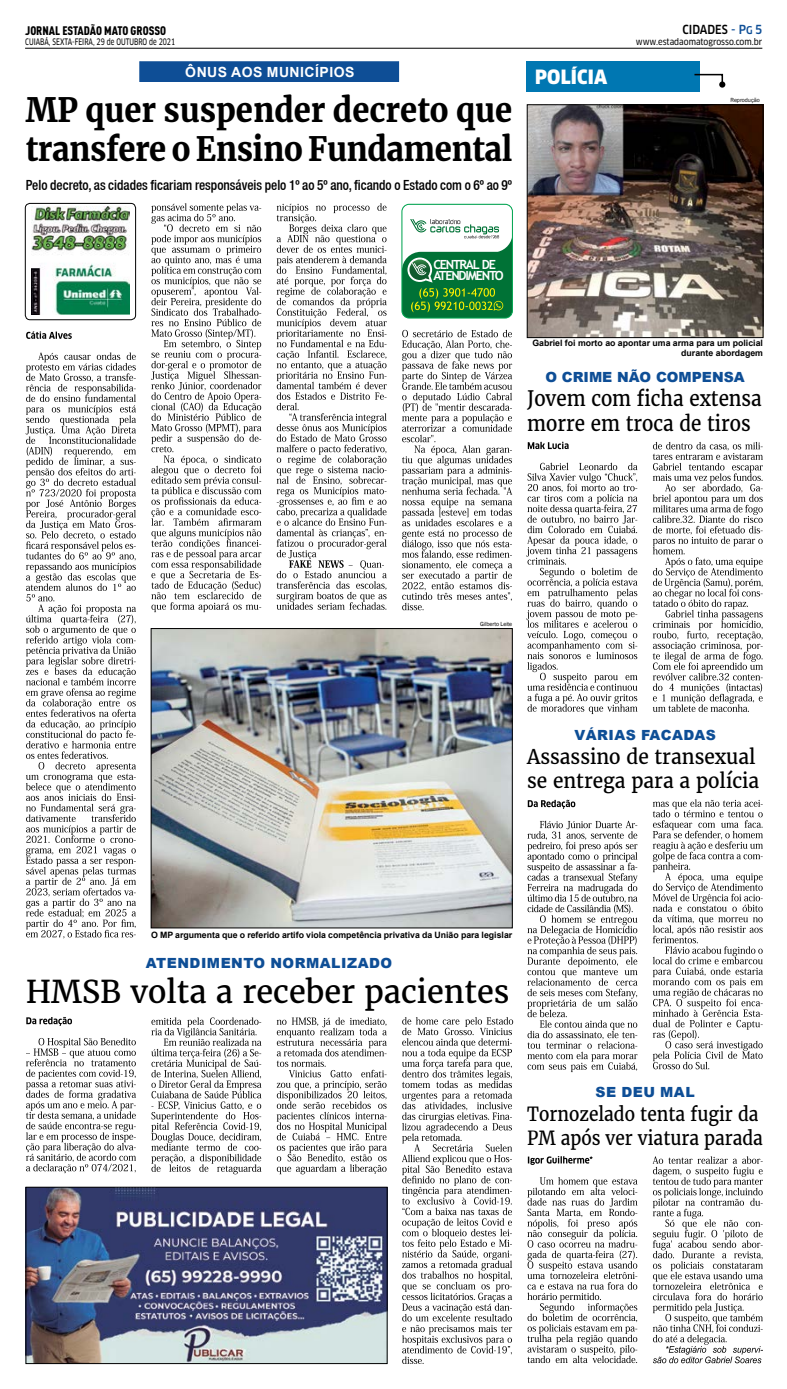
<style>
.page{position:relative;width:787px;height:1389px;background:#fff}
.page>*{position:absolute;margin:0;border:0;box-sizing:border-box;transform-origin:0 0}
.t1{font:700 33.25px/38.5px "Merriweather";letter-spacing:-.015em;color:#000;scale:.93 1}
.t2{font:31.06px "Merriweather";color:#000}
.t3{font:21px/24.5px "Merriweather";color:#000;scale:.9 1}
.t4{font:20.12px/23.6px "Merriweather";color:#000;scale:.95 1}
.t5{font:19.25px/23.6px "Merriweather";color:#000;scale:.9 1}
.t6{font:900 condensed 19.25px "Clan OT";letter-spacing:.01em;color:#fff}
.t7{font:500 condensed 14px "Helvetica Neue";color:#000;scale:.95 1}
.t8{font:900 14px "Arial";letter-spacing:.035em;color:#0e4e96}
.t9{font:700 14px "Arial";letter-spacing:.035em;color:#fff}
.t10{font:900 14px "Arial";color:#0e4e96}
.t11{font:700 12.69px/11px "Trebuchet MS";letter-spacing:-.1em;color:#fff}
.t12{font:12.25px "DIN Cond Black Alternate";color:#000}
.t13{font:500 condensed 12.25px "Clan OT";color:#000;scale:.95 1}
.t14{font:700 8.75px/9.6px "Arial";color:#000;text-align:right}
.t15{font:8.75px "Clan OT Narrow News";color:#000;scale:.8 1}
.t16{font:8.75px "Clan OT Narrow News";color:#000}
.t17{font:6.12px "Franklin Gothic";letter-spacing:-.01em;color:#000;scale:.95 1}
.s1{color:#0e4e96}
.s2{font-size:10.5px;color:#0e4e96}
</style>
<div class="page">
<div style="left:526px;top:61px;width:173px;height:30px;background:#0077b2"></div>
<svg style="left:694px;top:73px;width:29px;height:13px"></svg>
<div style="left:719px;top:81px;width:6px;height:7px;background:#000;border-radius:50%"></div>
<div style="left:140px;top:62px;width:258px;height:19px;background:#0e4e96"></div>
<div style="left:139px;top:61px;width:260px;height:21px;border:1px solid #0e4e96"></div>
<div style="left:25px;top:203px;width:111px;height:117px;border:1px solid #000;border-radius:5px"></div>
<img style="left:32px;top:207px;width:98px;height:107px">
<div style="left:402px;top:204px;width:110px;height:114px;background:#007236;border-radius:7px"></div>
<div style="left:401px;top:204px;width:111px;height:114px;border:1px solid #00a651;border-radius:7px"></div>
<svg style="left:402px;top:204px;width:110px;height:108px"></svg>
<svg style="left:26px;top:352px;width:110px;height:586px"></svg>
<svg style="left:26px;top:331px;width:46px;height:8px"></svg>
<svg style="left:402px;top:330px;width:110px;height:280px"></svg>
<svg style="left:526px;top:463px;width:111px;height:251px"></svg>
<svg style="left:527px;top:442px;width:41px;height:7px"></svg>
<svg style="left:652px;top:442px;width:110px;height:270px"></svg>
<svg style="left:151px;top:203px;width:110px;height:409px"></svg>
<svg style="left:276px;top:203px;width:110px;height:407px"></svg>
<svg style="left:527px;top:821px;width:110px;height:251px"></svg>
<svg style="left:527px;top:800px;width:48px;height:9px"></svg>
<svg style="left:652px;top:799px;width:110px;height:270px"></svg>
<svg style="left:527px;top:1177px;width:110px;height:186px"></svg>
<svg style="left:527px;top:1156px;width:65px;height:9px"></svg>
<svg style="left:652px;top:1156px;width:110px;height:207px"></svg>
<hr style="left:25px;top:48px;width:737px;height:1px;background:#000">
<svg style="left:26px;top:1038px;width:110px;height:135px"></svg>
<svg style="left:26px;top:1017px;width:46px;height:9px"></svg>
<svg style="left:151px;top:1017px;width:110px;height:157px"></svg>
<svg style="left:276px;top:1017px;width:110px;height:157px"></svg>
<svg style="left:402px;top:1017px;width:111px;height:347px"></svg>
<img style="left:153px;top:630px;width:357px;height:296px">
<div style="left:151px;top:628px;width:361px;height:300px;border:1px solid #000"></div>
<img style="left:28px;top:1189px;width:357px;height:173px">
<div style="left:26px;top:1187px;width:361px;height:177px;border:1px solid #000"></div>
<img style="left:529px;top:107px;width:231px;height:229px">
<div style="left:527px;top:105px;width:235px;height:233px;border:1px solid #000"></div>
<h3 class="t12" style="left:25px;top:23px;width:142px">JORNAL ESTADÃO MATO GROSSO</h3>
<p class="t15" style="left:25px;top:37px;width:189px">CUIABÁ, SEXTA-FEIRA, 29 de OUTUBRO de 2021</p>
<h3 class="t13" style="left:682px;top:22px;width:86px">CIDADES <span class="s1">- P</span><span class="s2">G</span> <span class="s1">5</span></h3>
<p class="t16" style="left:635px;top:36px;width:128px">www.estadaomatogrosso.com.br</p>
<h3 class="t9" style="left:185px;top:62px;width:171px">ÔNUS AOS MUNICÍPIOS</h3>
<h3 class="t6" style="left:535px;top:66px;width:74px">POLÍCIA</h3>
<h1 class="t1" style="left:26px;top:91px;width:524px">MP quer suspender decreto que transfere o Ensino Fundamental</h1>
<p class="t17" style="left:730px;top:96px;width:32px">Reprodução</p>
<h3 class="t7" style="left:26px;top:177px;width:513px">Pelo decreto, as cidades ficariam responsáveis pelo 1º ao 5º ano, ficando o Estado com o 6º ao 9º</h3>
<h3 class="t11" style="left:433px;top:259px;width:72px">CENTRAL DE<br>ATENDIMENTO</h3>
<p class="t14" style="left:532px;top:338px;width:232px">Gabriel foi morto ao apontar uma arma para um policial durante abordagem</p>
<h3 class="t10" style="left:545px;top:367px;width:201px">O CRIME NÃO COMPENSA</h3>
<h3 class="t3" style="left:527px;top:387px;width:262px">Jovem com ficha extensa morre em troca de tiros</h3>
<p class="t17" style="left:480px;top:620px;width:35px">Gilberto Leite</p>
<h3 class="t8" style="left:574px;top:725px;width:143px">VÁRIAS FACADAS</h3>
<h3 class="t4" style="left:527px;top:745px;width:246px">Assassino de transexual se entrega para a polícia</h3>
<p class="t14" style="left:151px;top:930px;width:362px">O MP argumenta que o referido artifo viola competência privativa da União para legislar</p>
<h3 class="t8" style="left:146px;top:953px;width:248px">ATENDIMENTO NORMALIZADO</h3>
<h2 class="t2" style="left:26px;top:972px;width:485px">HMSB volta a receber pacientes</h2>
<h3 class="t8" style="left:595px;top:1082px;width:101px">SE DEU MAL</h3>
<h3 class="t5" style="left:527px;top:1102px;width:263px">Tornozelado tenta fugir da<br>PM após ver viatura parada</h3>
</div>
